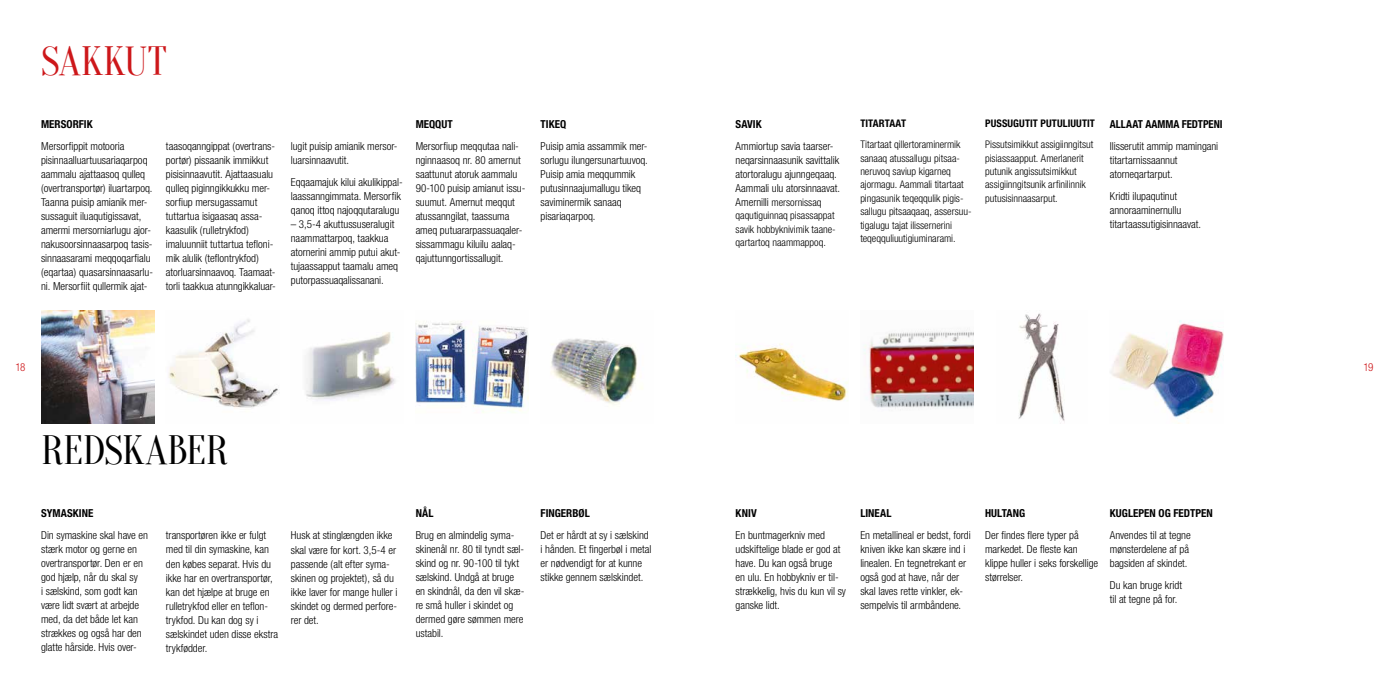
<style>
.page{position:relative;width:1389px;height:695px;background:#fff}
.page>*{position:absolute;margin:0;border:0;box-sizing:border-box;transform-origin:0 0}
.t1{font:40px "Oranienbaum";letter-spacing:-.015em;color:#000}
.t2{font:40px "Oranienbaum";letter-spacing:.015em;color:#cd171a}
.t3{font:300 condensed 11px/14px "Helvetica Neue";letter-spacing:-.005em;color:#000}
.t4{font:700 condensed 11px "Helvetica Neue";letter-spacing:.005em;color:#000}
.t5{font:300 condensed 11px "Helvetica Neue";color:#cd171a}
.t6{font:300 condensed 10.5px/13.4px "Helvetica Neue";letter-spacing:-.005em;color:#000}
.t7{font:700 condensed 10.5px "Helvetica Neue";letter-spacing:.01em;color:#000}
.t8{font:700 condensed 10.5px "Helvetica Neue";letter-spacing:-.02em;color:#000}
.s1{font-size:11px}
</style>
<div class="page">
<img style="left:306px;top:332px;width:90px;height:69px">
<img style="left:168px;top:319px;width:110px;height:89px">
<img style="left:551px;top:338px;width:92px;height:67px">
<img style="left:415px;top:321px;width:114px;height:92px">
<img style="left:41px;top:310px;width:113px;height:113px">
<img style="left:1110px;top:320px;width:113px;height:99px">
<img style="left:736px;top:343px;width:112px;height:58px">
<img style="left:863px;top:328px;width:111px;height:81px">
<img style="left:1018px;top:313px;width:47px;height:109px">
<h1 class="t2" style="left:41px;top:39px;width:128px">SAKKUT</h1>
<p class="t4" style="left:41px;top:117px;width:53px">MERSORFI K</p>
<p class="t3" style="left:41px;top:139px;width:113px">Mersorfippit motooria pisinnaalluartuusariaqarpoq aammalu ajattaasoq qulleq (overtransportør) iluartarpoq.<br>Taanna puisip amianik mer&shy;sussaguit iluaqutigissavat, amermi mersorniarlugu ajor&shy;nakusoorsinnaasarpoq tasis&shy;sinnaasarami meqqoqarfialu (eqartaa) quasarsinnaasarlu&shy;ni. Mersorfiit qullermik ajat-</p>
<p class="t3" style="left:166px;top:139px;width:111px">taasoqanngippat (overtrans&shy;portør) pissaanik immikkut pisisinnaavutit. Ajattaasualu qulleq piginngikkukku mer&shy;sorfiup mersugassamut tuttartua isigaasaq assa&shy;kaasulik (rulletrykfod) imaluunniit tuttartua tefloni&shy;mik alulik (teflontrykfod) atorluarsinnaavoq. Taamaat&shy;torli taakkua atunngikkaluar-</p>
<p class="t3" style="left:291px;top:139px;width:108px">lugit puisip amianik mersor&shy;luarsinnaavutit.</p>
<p class="t3" style="left:291px;top:175px;width:113px">Eqqaamajuk kilui akulikippal&shy;laassanngimmata. Mersorfik qanoq ittoq najoqqutaralugu</p>
<p class="t3" style="left:291px;top:217px;width:111px">– 3,5-4 akuttussuseralugit naammattarpoq, taakkua atornerini ammip putui akut&shy;tujaassapput taamalu ameq putorpassuaqalissanani.</p>
<p class="t4" style="left:416px;top:117px;width:39px">MEQQUT</p>
<p class="t3" style="left:416px;top:139px;width:111px">Mersorfiup meqqutaa nali&shy;nginnaasoq nr. 80 amernut saattunut atoruk aammalu<br>90-100 puisip amianut issu&shy;suumut. Amernut meqqut atussanngilat, taassuma ameq putuararpassuaqaler&shy;sissammagu kiluilu aalaq&shy;qajuttunngortissallugit.</p>
<p class="t4" style="left:541px;top:117px;width:27px">TI KEQ</p>
<p class="t3" style="left:541px;top:139px;width:109px">Puisip amia assammik mer&shy;sorlugu ilungersunartuuvoq.<br>Puisip amia meqqummik putusinnaajumallugu tikeq saviminermik sanaaq pisariaqarpoq.</p>
<p class="t4" style="left:736px;top:117px;width:28px">SAVIK</p>
<p class="t3" style="left:736px;top:139px;width:106px">Ammiortup savia taarser&shy;neqarsinnaasunik savittalik atortoralugu ajunngeqaaq.<br>Aammali ulu atorsinnaavat.</p>
<p class="t6" style="left:736px;top:195px;width:102px"><span class="s1">Amernilli</span> mersornissaq qaqutiguinnaq pisassappat savik hobbyknivimik taane&shy;qartartoq naammappoq.</p>
<p class="t8" style="left:860px;top:117px;width:47px">TI TARTAAT</p>
<p class="t6" style="left:860px;top:138px;width:113px">Titartaat qillertoraminermik sanaaq atussallugu pitsaa&shy;neruvoq saviup kigarneq ajormagu. Aammali titartaat pingasunik teqeqqulik pigis&shy;sallugu pitsaaqaaq, assersuu&shy;tigalugu tajat ilissernerini teqeqquliuutigiuminarami.</p>
<p class="t7" style="left:985px;top:117px;width:111px">PUSSUGUTIT PUTULIUUTIT</p>
<p class="t6" style="left:985px;top:138px;width:110px">Pissutsimikkut assigiinngitsut pisiassaapput. Amerlanerit putunik angissutsimikkut assigiinngitsunik arfinilinnik putusisinnaasarput.</p>
<p class="t4" style="left:1110px;top:117px;width:113px">ALLAAT AAMMA FEDTPENI</p>
<p class="t3" style="left:1110px;top:139px;width:110px">Ilisserutit ammip mamingani titartarnissaannut atorneqartarput.</p>
<p class="t3" style="left:1110px;top:189px;width:93px">Kridti ilupaqutinut annoraaminernullu titartaassutigisinnaavat.</p>
<p class="t5" style="left:16px;top:361px;width:11px">18</p>
<p class="t5" style="left:1363px;top:361px;width:11px">19</p>
<h1 class="t1" style="left:41px;top:428px;width:188px">REDSKABER</h1>
<p class="t4" style="left:41px;top:506px;width:54px">SYMASKINE</p>
<p class="t3" style="left:41px;top:528px;width:109px">Din symaskine skal have en stærk motor og gerne en overtransportør. Den er en god hjælp, når du skal sy<br>i sælskind, som godt kan være lidt svært at arbejde med, da det både let kan strækkes og også har den glatte hårside. Hvis over-</p>
<p class="t3" style="left:166px;top:528px;width:114px">transportøren ikke er fulgt med til din symaskine, kan den købes separat. Hvis du ikke har en overtransportør, kan det hjælpe at bruge en rulletrykfod eller en teflon&shy;trykfod. Du kan dog sy i sælskindet uden disse ekstra trykfødder.</p>
<p class="t3" style="left:291px;top:528px;width:108px">Husk at stinglængden ikke skal være for kort. 3,5-4 er passende (alt efter syma&shy;skinen og projektet), så du ikke laver for mange huller i skindet og dermed perfore&shy;rer det.</p>
<p class="t4" style="left:416px;top:506px;width:19px">NÅL</p>
<p class="t3" style="left:416px;top:528px;width:110px">Brug en almindelig syma&shy;skinenål nr. 80 til tyndt sæl&shy;skind og nr. 90-100 til tykt sælskind. Undgå at bruge en skindnål, da den vil skæ&shy;re små huller i skindet og dermed gøre sømmen mere ustabil.</p>
<p class="t4" style="left:541px;top:506px;width:51px">FINGERBØL</p>
<p class="t3" style="left:541px;top:528px;width:113px">Det er hårdt at sy i sælskind i hånden. Et fingerbøl i metal er nødvendigt for at kunne stikke gennem sælskindet.</p>
<p class="t4" style="left:736px;top:506px;width:23px">KNIV</p>
<p class="t3" style="left:736px;top:528px;width:112px">En buntmagerkniv med udskiftelige blade er god at have. Du kan også bruge<br>en ulu. En hobbykniv er til&shy;strækkelig, hvis du kun vil sy ganske lidt.</p>
<p class="t4" style="left:860px;top:506px;width:33px">LINEAL</p>
<p class="t3" style="left:860px;top:528px;width:112px">En metallineal er bedst, fordi kniven ikke kan skære ind i linealen. En tegnetrekant er også god at have, når der skal laves rette vinkler, ek&shy;sempelvis til armbåndene.</p>
<p class="t4" style="left:985px;top:506px;width:42px">HULTANG</p>
<p class="t3" style="left:985px;top:528px;width:115px">Der findes flere typer på markedet. De fleste kan klippe huller i seks forskellige størrelser.</p>
<p class="t4" style="left:1110px;top:506px;width:105px">KUGLEPEN OG FEDTPEN</p>
<p class="t3" style="left:1110px;top:528px;width:82px">Anvendes til at tegne mønsterdelene af på bagsiden af skindet.</p>
<p class="t3" style="left:1110px;top:578px;width:74px">Du kan bruge kridt til at tegne på for.</p>
</div>
